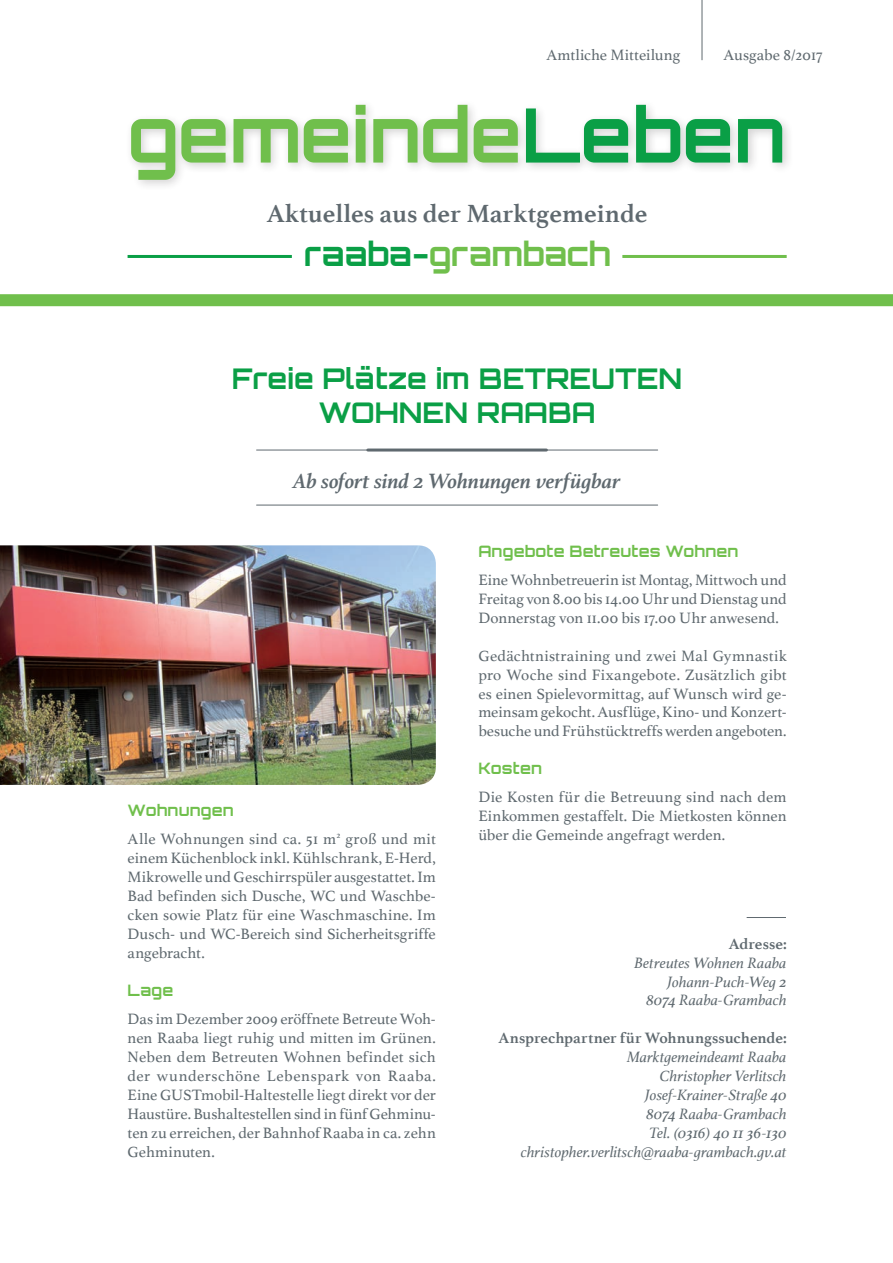
<style>
.page{position:relative;width:893px;height:1263px;background:#fff}
.page>*{position:absolute;margin:0;border:0;box-sizing:border-box;transform-origin:0 0}
.t1{font:700 75px "Orbitron";color:#70bf4c}
.t2{font:700 33px "Orbitron";letter-spacing:-.015em;color:#70bf4c}
.Überschrift{font:700 28.5px "Orbitron";color:#0a9f46}
.t3{font:700 26.1px "Athelas";color:#5f696f}
.Unter_Überschrift{font:italic 700 21.75px "Athelas";letter-spacing:-.005em;color:#5f696f}
.Lauftext{font:15.75px/19px "Athelas";letter-spacing:-.005em;color:#5f696f;text-align:justify}
.Autor{font:italic 15.75px "Athelas";letter-spacing:-.005em;color:#5f696f}
.Autor-2{font:700 15.75px "Athelas";color:#5f696f}
.Überschrift_Lauftext{font:700 15.75px "Orbitron";letter-spacing:.01em;color:#70bf4c}
.s1{color:#0a9f46}
</style>
<div class="page">
<hr style="left:702px;top:0;width:1px;height:60px;background:#5f696f">
<div style="left:125px;top:99px;width:669px;height:93px;background:#231f20;opacity:.2"></div>
<div style="left:0;top:294px;width:893px;height:12px;background:#70bf4c"></div>
<hr style="left:128px;top:255px;width:164px;height:3px;background:#0a9f46">
<hr style="left:622px;top:255px;width:165px;height:3px;background:#70bf4c">
<hr style="left:257px;top:505px;width:401px;height:1px;background:#5f696f">
<hr style="left:257px;top:450px;width:401px;height:1px;background:#5f696f">
<hr style="left:368px;top:448px;width:178px;height:3px;background:#5f696f">
<hr style="left:747px;top:917px;width:39px;height:1px;background:#5f696f">
<img style="left:0;top:545px;width:436px;height:240px">
<p class="Lauftext" style="left:546px;top:45px;width:135px">Amtliche Mitteilung</p>
<p class="Lauftext" style="left:724px;top:45px;width:100px">Ausgabe 8/2017</p>
<p class="t1" style="left:128px;top:90px;width:660px">gemeinde<span class="s1">Leben</span></p>
<p class="t3" style="left:267px;top:192px;width:382px">Aktuelles aus der Marktgemeinde</p>
<p class="t2" style="left:304px;top:234px;width:308px"><span class="s1">raaba-</span>grambach</p>
<p class="Überschrift" style="left:232px;top:361px;width:452px">Freie Plätze im BETREUTEN</p>
<p class="Überschrift" style="left:319px;top:395px;width:279px">WOHNEN RAABA</p>
<p class="Unter_Überschrift" style="left:294px;top:463px;width:328px">Ab sofort sind 2 Wohnungen verfügbar</p>
<p class="Überschrift_Lauftext" style="left:128px;top:800px;width:108px">Wohnungen</p>
<p class="Lauftext" style="left:128px;top:828px;width:310px">Alle Wohnungen sind ca. 51 m<sup>2</sup> groß und mit einem Küchenblock inkl. Kühlschrank, E-Herd, Mikrowelle und Geschirrspüler ausgestattet. Im Bad befinden sich Dusche, WC und Waschbe&shy;cken sowie Platz für eine Waschmaschine. Im Dusch- und WC-Bereich sind Sicherheitsgriffe angebracht.</p>
<p class="Überschrift_Lauftext" style="left:128px;top:980px;width:47px">Lage</p>
<p class="Lauftext" style="left:128px;top:1008px;width:310px">Das im Dezember 2009 eröffnete Betreute Woh&shy;nen Raaba liegt ruhig und mitten im Grünen.<br>Neben dem Betreuten Wohnen befindet sich der wunderschöne Lebenspark von Raaba.<br>Eine GUSTmobil-Haltestelle liegt direkt vor der Haustüre. Bushaltestellen sind in fünf Gehminu&shy;ten zu erreichen, der Bahnhof Raaba in ca. zehn Gehminuten.</p>
<p class="Überschrift_Lauftext" style="left:478px;top:542px;width:262px">Angebote Betreutes Wohnen</p>
<p class="Lauftext" style="left:478px;top:570px;width:310px">Eine Wohnbetreuerin ist Montag, Mittwoch und Freitag von 8.00 bis 14.00 Uhr und Dienstag und Donnerstag von 11.00 bis 17.00 Uhr anwesend.</p>
<p class="Lauftext" style="left:478px;top:646px;width:310px">Gedächtnistraining und zwei Mal Gymnastik pro Woche sind Fixangebote. Zusätzlich gibt es einen Spielevormittag, auf Wunsch wird ge&shy;meinsam gekocht. Ausflüge, Kino- und Konzert&shy;besuche und Frühstücktreffs werden angeboten.</p>
<p class="Überschrift_Lauftext" style="left:478px;top:759px;width:65px">Kosten</p>
<p class="Lauftext" style="left:478px;top:787px;width:310px">Die Kosten für die Betreuung sind nach dem Einkommen gestaffelt. Die Mietkosten können über die Gemeinde angefragt werden.</p>
<p class="Autor-2" style="left:729px;top:931px;width:59px">Adresse:</p>
<p class="Autor" style="left:634px;top:950px;width:154px">Betreutes Wohnen Raaba</p>
<p class="Autor" style="left:667px;top:969px;width:121px">Johann-Puch-Weg 2</p>
<p class="Autor" style="left:646px;top:988px;width:142px">8074 Raaba-Grambach</p>
<p class="Autor-2" style="left:498px;top:1025px;width:290px">Ansprechpartner für Wohnungssuchende:</p>
<p class="Autor" style="left:627px;top:1045px;width:161px">Marktgemeindeamt Raaba</p>
<p class="Autor" style="left:660px;top:1063px;width:128px">Christopher Verlitsch</p>
<p class="Autor" style="left:645px;top:1082px;width:143px">Josef-Krainer-Straße 40</p>
<p class="Autor" style="left:646px;top:1101px;width:142px">8074 Raaba-Grambach</p>
<p class="Autor" style="left:649px;top:1120px;width:140px">Tel. (0316) 40 11 36-130</p>
<p class="Autor" style="left:521px;top:1139px;width:267px">christopher.verlitsch@raaba-grambach.gv.at</p>
</div>
